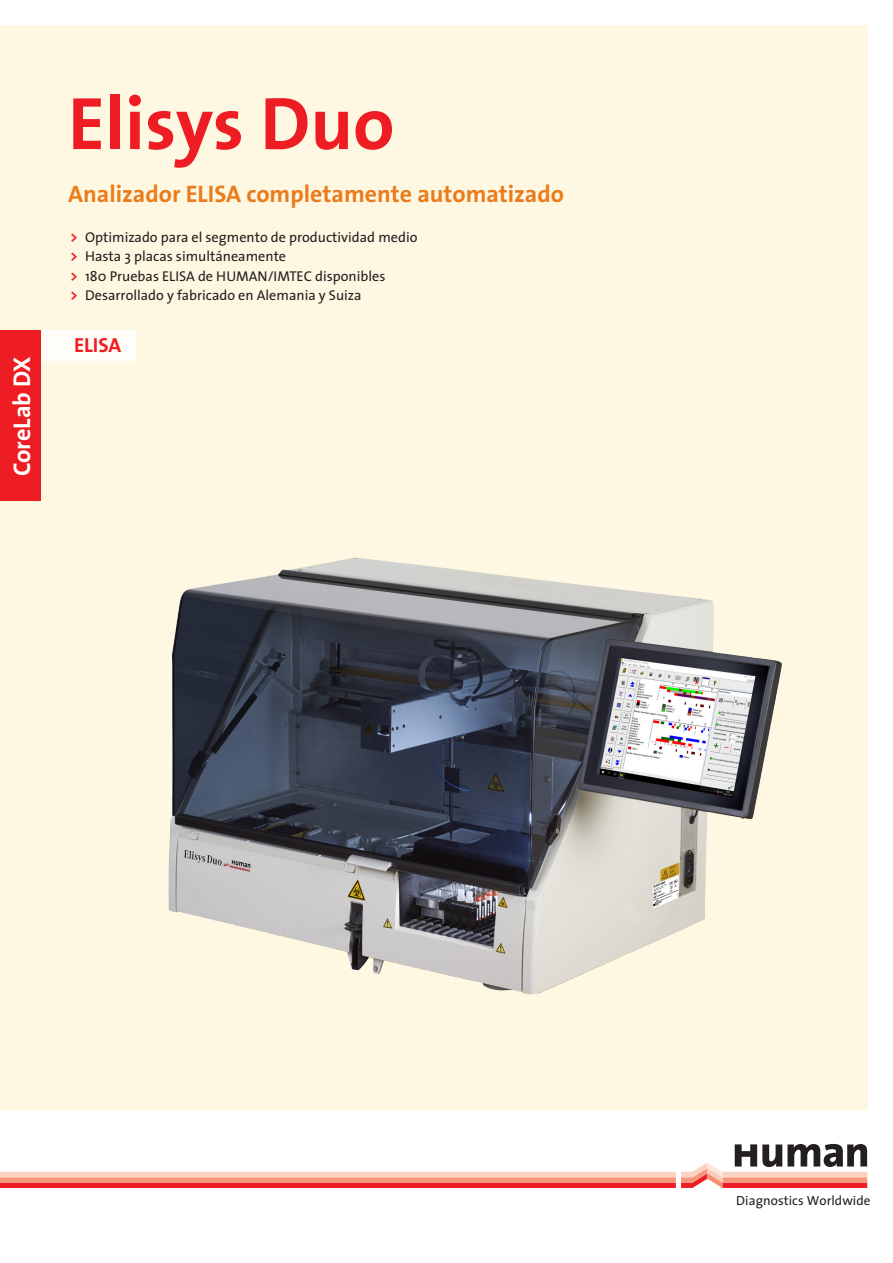
<style>
.page{position:relative;width:893px;height:1263px;background:#fff}
.page>*{position:absolute;margin:0;border:0;box-sizing:border-box;transform-origin:0 0}
.t1{font:700 75px "The Sans B7";color:#ee1d23}
.t2{font:700 24.3px "The Sans B7";color:#fff}
.t3{font:700 24px "The Sans B7";color:#ea7c1d}
.t4{font:20.4px "The Sans Bold Caps";color:#ee1d23}
.t5{font:14.25px "The Sans";color:#231f20}
.t6{font:13.2px "The Sans";letter-spacing:.005em;color:#231f20}
.s1{font-family:"The Sans B7";font-weight:700;color:#ee1d23}
</style>
<div class="page">
<div style="left:0;top:26px;width:867px;height:1084px;background:#fef8e2"></div>
<div style="left:2px;top:330px;width:133px;height:30px;background:#fefdf7"></div>
<img style="left:168px;top:557px;width:614px;height:438px">
<div style="left:0;top:330px;width:41px;height:170px;background:#ee1d23"></div>
<svg style="left:0;top:1144px;width:867px;height:44px"></svg>
<p class="t2" style="left:9px;top:476px;width:121px;rotate:-90deg">CoreLab DX</p>
<p class="t1" style="left:68px;top:83px;width:328px">Elisys Duo</p>
<p class="t3" style="left:68px;top:181px;width:498px">Analizador ELISA completamente automatizado</p>
<p class="t5" style="left:70px;top:225px;width:349px"><span class="s1">&gt;</span> Optimizado para el segmento de productividad medio</p>
<p class="t5" style="left:70px;top:245px;width:218px"><span class="s1">&gt;</span> Hasta 3 placas simultáneamente</p>
<p class="t5" style="left:70px;top:264px;width:317px"><span class="s1">&gt;</span> 180 Pruebas ELISA de HUMAN/IMTEC disponibles</p>
<p class="t5" style="left:70px;top:284px;width:293px"><span class="s1">&gt;</span> Desarrollado y fabricado en Alemania y Suiza</p>
<p class="t4" style="left:74px;top:328px;width:49px">ELISA</p>
<p class="t6" style="left:736px;top:1189px;width:136px">Diagnostics Worldwide</p>
</div>
